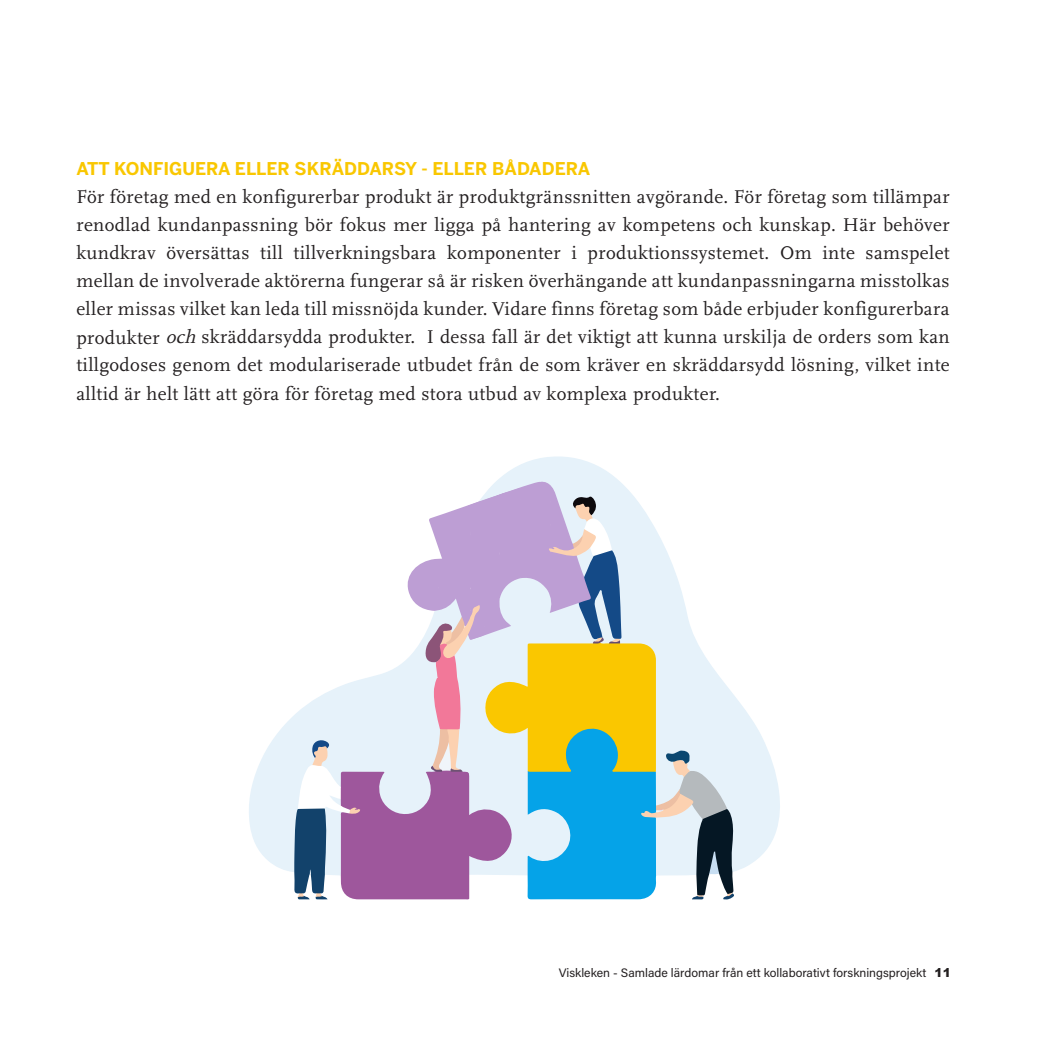
<style>
.page{position:relative;width:1042px;height:1042px;background:#fff}
.page>*{position:absolute;margin:0;border:0;box-sizing:border-box;transform-origin:0 0}
.t1{font:19.25px/28px "Scala";letter-spacing:.02em;color:#231f20;text-align:justify}
.t2{font:700 17.5px "Benton Sans";color:#f9c701}
.t3{font:12.25px "Acumin Variable Concept";color:#231f20}
.s1{font-style:italic}
.s2{font-family:"Arial";font-weight:900}
</style>
<div class="page">
<svg style="left:497px;top:456px;width:283px;height:415px"></svg>
<svg style="left:249px;top:716px;width:45px;height:156px;fill:#e6f2fa"></svg>
<svg style="left:294px;top:481px;width:441px;height:419px"></svg>
<p class="t2" style="left:76px;top:159px;width:515px">ATT KONFIGUERA ELLER SKRÄDDARSY - ELLER BÅDADERA</p>
<p class="t1" style="left:76px;top:183px;width:875px">För företag med en konfigurerbar produkt är produktgränssnitten avgörande. För företag som tillämpar renodlad kundanpassning bör fokus mer ligga på hantering av kompetens och kunskap. Här behöver kundkrav översättas till tillverkningsbara komponenter i produktionssystemet. Om inte samspelet mellan de involverade aktörerna fungerar så är risken överhängande att kundanpassningarna misstolkas eller missas vilket kan leda till missnöjda kunder. Vidare finns företag som både erbjuder konfigurerbara produkter <span class="s1">och</span> skräddarsydda produkter. I dessa fall är det viktigt att kunna urskilja de orders som kan tillgodoses genom det modulariserade utbudet från de som kräver en skräddarsydd lösning, vilket inte alltid är helt lätt att göra för företag med stora utbud av komplexa produkter.</p>
<p class="t3" style="left:559px;top:964px;width:393px">Viskleken - Samlade lärdomar från ett kollaborativt forskningsprojekt <span class="s2">11</span></p>
</div>
